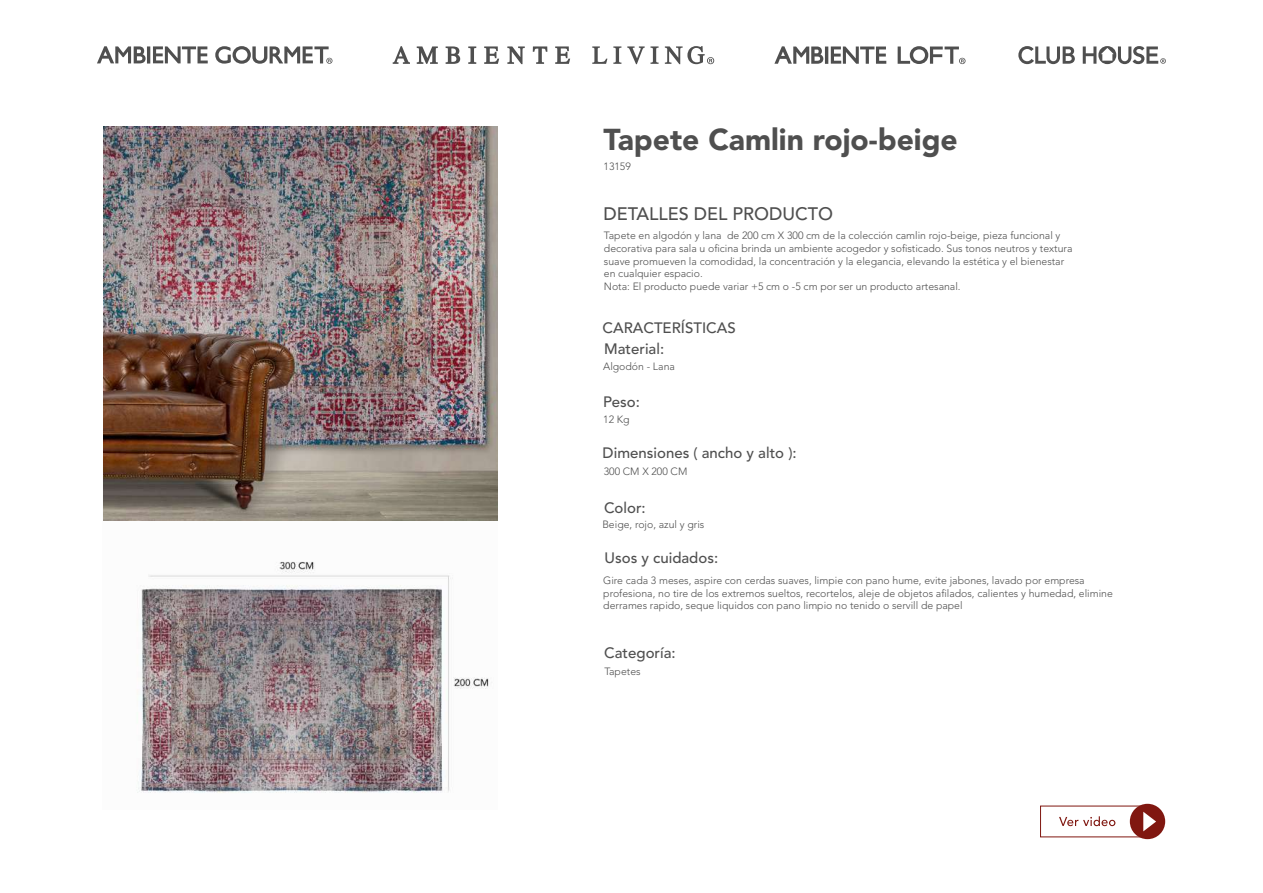
<style>
.page{position:relative;width:1263px;height:893px;background:#fff}
.page>*{position:absolute;margin:0;border:0;box-sizing:border-box;transform-origin:0 0}
.t1{font:900 30px "Avenir LT Std";color:#4f4f4f}
.t2{font:500 18px "Avenir LT Std";color:#4f4f4f}
.t3{font:500 15px "Avenir LT Std";color:#4f4f4f}
.t4{font:300 10.5px/12.6px "Avenir LT Std";color:#4f4f4f}
</style>
<div class="page">
<img style="left:103px;top:459px;width:389px;height:334px">
<svg style="left:97px;top:46px;width:49px;height:17px"></svg>
<hr style="left:147px;top:46px;width:3px;height:18px;background:#4f4f4f">
<svg style="left:153px;top:46px;width:55px;height:17px"></svg>
<svg style="left:215px;top:46px;width:117px;height:18px"></svg>
<svg style="left:592px;top:46px;width:15px;height:18px"></svg>
<svg style="left:613px;top:46px;width:8px;height:18px"></svg>
<svg style="left:627px;top:46px;width:31px;height:18px"></svg>
<svg style="left:468px;top:46px;width:8px;height:18px"></svg>
<svg style="left:446px;top:46px;width:14px;height:18px"></svg>
<svg style="left:555px;top:46px;width:15px;height:18px"></svg>
<svg style="left:417px;top:46px;width:21px;height:18px"></svg>
<svg style="left:393px;top:46px;width:17px;height:18px"></svg>
<svg style="left:484px;top:46px;width:15px;height:18px"></svg>
<svg style="left:533px;top:46px;width:14px;height:18px"></svg>
<svg style="left:507px;top:46px;width:18px;height:18px"></svg>
<svg style="left:665px;top:46px;width:49px;height:18px"></svg>
<svg style="left:774px;top:46px;width:49px;height:18px"></svg>
<hr style="left:825px;top:47px;width:3px;height:17px;background:#4f4f4f">
<svg style="left:831px;top:46px;width:55px;height:18px"></svg>
<svg style="left:898px;top:46px;width:67px;height:18px"></svg>
<svg style="left:1018px;top:46px;width:57px;height:18px"></svg>
<svg style="left:1083px;top:46px;width:83px;height:18px"></svg>
<svg style="left:1059px;top:816px;width:56px;height:10px"></svg>
<div style="left:1130px;top:804px;width:35px;height:35px;background:#801710;border-radius:50%"></div>
<svg style="left:1143px;top:812px;width:13px;height:19px"></svg>
<img style="left:104px;top:127px;width:394px;height:394px">
<h1 class="t1" style="left:603px;top:121px;width:356px">Tapete Camlin rojo-beige</h1>
<p class="t4" style="left:603px;top:160px;width:29px">13159</p>
<h2 class="t2" style="left:603px;top:203px;width:231px">DETALLES DEL PRODUCTO</h2>
<p class="t4" style="left:604px;top:230px;width:470px">Tapete en algodón y lana de 200 cm X 300 cm de la colección camlin rojo-beige, pieza funcional y decorativa para sala u oficina brinda un ambiente acogedor y sofisticado. Sus tonos neutros y textura suave promueven la comodidad, la concentración y la elegancia, elevando la estética y el bienestar en cualquier espacio.<br>Nota: El producto puede variar +5 cm o -5 cm por ser un producto artesanal.</p>
<h3 class="t3" style="left:603px;top:319px;width:135px">CARACTERÍSTICAS</h3>
<h3 class="t3" style="left:604px;top:340px;width:61px">Material:</h3>
<p class="t4" style="left:603px;top:360px;width:73px">Algodón - Lana</p>
<h3 class="t3" style="left:603px;top:393px;width:38px">Peso:</h3>
<p class="t4" style="left:603px;top:413px;width:28px">12 Kg</p>
<h3 class="t3" style="left:603px;top:444px;width:195px">Dimensiones ( ancho y alto ):</h3>
<p class="t4" style="left:604px;top:465px;width:85px">300 CM X 200 CM</p>
<h3 class="t3" style="left:604px;top:499px;width:43px">Color:</h3>
<p class="t4" style="left:602px;top:518px;width:103px">Beige, rojo, azul y gris</p>
<h3 class="t3" style="left:604px;top:550px;width:115px">Usos y cuidados:</h3>
<p class="t4" style="left:603px;top:574px;width:511px">Gire cada 3 meses, aspire con cerdas suaves, limpie con pano hume, evite jabones, lavado por empresa profesiona, no tire de los extremos sueltos, recortelos, aleje de objetos afilados, calientes y humedad, elimine derrames rapido, seque liquidos con pano limpio no tenido o servill de papel</p>
<h3 class="t3" style="left:604px;top:644px;width:73px">Categoría:</h3>
<p class="t4" style="left:604px;top:665px;width:38px">Tapetes</p>
</div>
